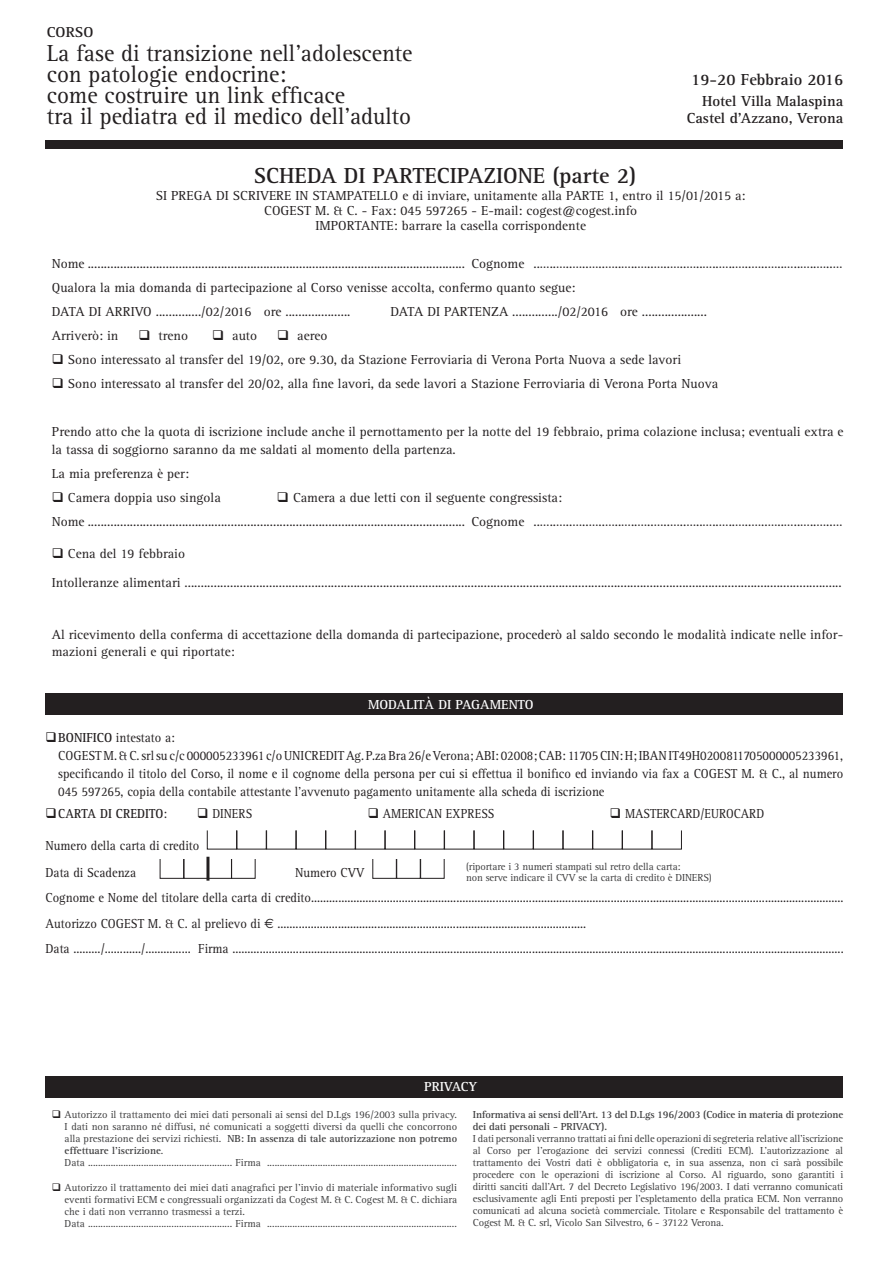
<style>
.page{position:relative;width:893px;height:1263px;background:#fff}
.page>*{position:absolute;margin:0;border:0;box-sizing:border-box;transform-origin:0 0}
.t1{font:24px/21px "Rotis Serif";color:#231f20;scale:.96 1}
.t2{font:700 22.5px "Rotis Serif";color:#231f20}
.t3{font:700 16.5px "Rotis Serif";color:#231f20}
.t4{font:700 15px/17.4px "Rotis Serif";color:#231f20;text-align:right}
.t5{font:700 14.85px "Rotis Serif";color:#231f20;scale:1.04 1}
.t6{font:13.5px/24px "Rotis Serif";color:#231f20}
.t7{font:13.5px/18px "Rotis Serif";color:#231f20;scale:.93 1}
.t8{font:13.5px "Rotis Serif";color:#231f20;scale:.9 1}
.t9{font:700 13.5px "Rotis Serif";color:#fff}
.t10{font:700 13.5px "Rotis Serif";letter-spacing:.01em;color:#231f20;scale:.9 1}
.t11{font:10.5px/12px "Rotis Serif";color:#3e3e3f}
.t12{font:700 10.5px/12px "Rotis Serif";letter-spacing:-.015em;color:#3e3e3f}
.s1{font-weight:700}
.s2{font-weight:400}
.s3{font-family:"Euro Sans"}
.s4{color:#231f20}
</style>
<div class="page">
<div style="left:45px;top:140px;width:798px;height:9px;background:#231f20"></div>
<div style="left:45px;top:1076px;width:798px;height:21px;background:#231f20"></div>
<div style="left:45px;top:693px;width:798px;height:21px;background:#231f20"></div>
<hr style="left:206px;top:857px;width:3px;height:24px;background:#231f20">
<div style="left:207px;top:830px;width:30px;height:19px;border:1px solid #231f20"></div>
<div style="left:296px;top:830px;width:30px;height:19px;border:1px solid #231f20"></div>
<div style="left:385px;top:830px;width:30px;height:19px;border:1px solid #231f20"></div>
<div style="left:444px;top:830px;width:30px;height:19px;border:1px solid #231f20"></div>
<div style="left:474px;top:830px;width:30px;height:19px;border:1px solid #231f20"></div>
<div style="left:533px;top:830px;width:30px;height:19px;border:1px solid #231f20"></div>
<div style="left:563px;top:830px;width:30px;height:19px;border:1px solid #231f20"></div>
<div style="left:622px;top:830px;width:30px;height:19px;border:1px solid #231f20"></div>
<div style="left:652px;top:830px;width:30px;height:19px;border:1px solid #231f20"></div>
<p class="t5" style="left:47px;top:23px;width:46px">CORSO</p>
<h1 class="t1" style="left:47px;top:43px;width:382px">La fase di transizione nell’adolescente con patologie endocrine:<br>come costruire un link efficace<br>tra il pediatra ed il medico dell’adulto</h1>
<p class="t3" style="left:691px;top:70px;width:153px">19-20 Febbraio 2016</p>
<p class="t4" style="left:687px;top:93px;width:158px">Hotel Villa Malaspina<br>Castel d’Azzano, Verona</p>
<h2 class="t2" style="left:254px;top:162px;width:384px">SCHEDA DI PARTECIPAZIONE (parte 2)</h2>
<p class="t6" style="left:156px;top:188px;width:591px;line-height:15px;text-align:center">SI PREGA DI SCRIVERE IN STAMPATELLO e di inviare, unitamente alla PARTE 1, entro il 15/01/2015 a:<br>COGEST M. &amp; C. - Fax: 045 597265 - E-mail: cogest@cogest.info<br>IMPORTANTE: barrare la casella corrispondente</p>
<p class="t6" style="left:52px;top:252px;width:786px">Nome .................................................................................................................... Cognome …..…..…..…..…..…..…..…..…..…..…..…..…..…..…..…..…..…..…..<br>Qualora la mia domanda di partecipazione al Corso venisse accolta, confermo quanto segue:<br>DATA DI ARRIVO ............../02/2016 ore ....................</p>
<p class="t6" style="left:391px;top:300px;width:318px">DATA DI PARTENZA ............../02/2016 ore ....................</p>
<p class="t6" style="left:52px;top:324px;width:68px">Arriverò: in</p>
<p class="t6" style="left:138px;top:324px;width:51px">❑ treno</p>
<p class="t6" style="left:212px;top:324px;width:47px">❑ auto</p>
<p class="t6" style="left:277px;top:324px;width:52px">❑ aereo</p>
<p class="t6" style="left:52px;top:348px;width:631px">❑ Sono interessato al transfer del 19/02, ore 9.30, da Stazione Ferroviaria di Verona Porta Nuova a sede lavori</p>
<p class="t6" style="left:52px;top:372px;width:668px">❑ Sono interessato al transfer del 20/02, alla fine lavori, da sede lavori a Stazione Ferroviaria di Verona Porta Nuova</p>
<p class="t6" style="left:52px;top:423px;width:793px;line-height:18px">Prendo atto che la quota di iscrizione include anche il pernottamento per la notte del 19 febbraio, prima colazione inclusa; eventuali extra e la tassa di soggiorno saranno da me saldati al momento della partenza.</p>
<p class="t6" style="left:52px;top:462px;width:139px">La mia preferenza è per:</p>
<p class="t6" style="left:52px;top:486px;width:170px">❑ Camera doppia uso singola</p>
<p class="t6" style="left:52px;top:486px;width:786px;text-indent:225px">❑ Camera a due letti con il seguente congressista:<br>Nome .................................................................................................................... Cognome …..…..…..…..…..…..…..…..…..…..…..…..…..…..…..…..…..…..…..</p>
<p class="t6" style="left:52px;top:540px;width:791px;line-height:28.5px">❑ Cena del 19 febbraio<br>Intolleranze alimentari ..........................................................................................................................................................................................................</p>
<p class="t6" style="left:52px;top:627px;width:793px;line-height:16.5px">Al ricevimento della conferma di accettazione della domanda di partecipazione, procederò al saldo secondo le modalità indicate nelle infor&shy;mazioni generali e qui riportate:</p>
<p class="t9" style="left:368px;top:697px;width:167px">MODALITÀ DI PAGAMENTO</p>
<p class="t7" style="left:58px;top:729px;width:845px;text-indent:-13px">❑<span class="s1">BONIFICO</span> intestato a:<br>COGEST M. &amp; C. srl su c/c 000005233961 c/o UNICREDIT Ag. P.za Bra 26/e Verona; ABI: 02008; CAB: 11705 CIN: H; IBAN IT49H0200811705000005233961, specificando il titolo del Corso, il nome e il cognome della persona per cui si effettua il bonifico ed inviando via fax a COGEST M. &amp; C., al numero 045 597265, copia della contabile attestante l’avvenuto pagamento unitamente alla scheda di iscrizione</p>
<p class="t10" style="left:45px;top:806px;width:137px">❑CARTA DI CREDITO<span class="s2">:</span></p>
<p class="t8" style="left:197px;top:806px;width:63px">❑ DINERS</p>
<p class="t8" style="left:368px;top:806px;width:142px">❑ AMERICAN EXPRESS</p>
<p class="t8" style="left:610px;top:806px;width:173px">❑ MASTERCARD/EUROCARD</p>
<p class="t7" style="left:45px;top:837px;width:167px">Numero della carta di credito</p>
<p class="t11" style="left:466px;top:862px;width:247px;line-height:10.5px">(riportare i 3 numeri stampati sul retro della carta:<br>non serve indicare il CVV se la carta di credito è DINERS)</p>
<p class="t7" style="left:45px;top:864px;width:99px">Data di Scadenza</p>
<p class="t7" style="left:45px;top:860px;width:860px;line-height:25.2px;text-indent:250px">Numero CVV<br>Cognome e Nome del titolare della carta di credito................................................................................................................................................................................<br>Autorizzo COGEST M. &amp; C. al prelievo di <span class="s3">€</span> ......................................................................................................<br>Data ........./............/............... Firma ..........................................................................................................................................................................................................</p>
<p class="t9" style="left:424px;top:1079px;width:55px">PRIVACY</p>
<p class="t12" style="left:473px;top:1108px;width:372px">Informativa ai sensi dell’Art. 13 del D.Lgs 196/2003 (Codice in materia di protezione dei dati personali - PRIVACY).</p>
<p class="t11" style="left:473px;top:1133px;width:372px;text-align:justify">I dati personali verranno trattati ai fini delle operazioni di segreteria relative all’iscrizione al Corso per l’erogazione dei servizi connessi (Crediti ECM). L’autorizzazione al trattamento dei Vostri dati è obbligatoria e, in sua assenza, non ci sarà possibile procedere con le operazioni di iscrizione al Corso. Al riguardo, sono garantiti i diritti sanciti dall’Art. 7 del Decreto Legislativo 196/2003. I dati verranno comunicati esclusivamente agli Enti preposti per l’espletamento della pratica ECM. Non verranno comunicati ad alcuna società commerciale. Titolare e Responsabile del trattamento è Cogest M. &amp; C. srl, Vicolo San Silvestro, 6 - 37122 Verona.</p>
<p class="t11" style="left:65px;top:1109px;width:394px;text-indent:-13px"><span class="s4">❑</span> Autorizzo il trattamento dei miei dati personali ai sensi del D.Lgs 196/2003 sulla privacy.<br>I dati non saranno né diffusi, né comunicati a soggetti diversi da quelli che concorrono alla prestazione dei servizi richiesti. <span class="s1">NB: In assenza di tale autorizzazione non potremo effettuare l’iscrizione</span>.<br>Data ......................................................... Firma ...........................................................................</p>
<p class="t11" style="left:65px;top:1181px;width:394px;text-indent:-13px"><span class="s4">❑</span> Autorizzo il trattamento dei miei dati anagrafici per l’invio di materiale informativo sugli eventi formativi ECM e congressuali organizzati da Cogest M. &amp; C. Cogest M. &amp; C. dichiara che i dati non verranno trasmessi a terzi.<br>Data ......................................................... Firma ...........................................................................</p>
</div>
